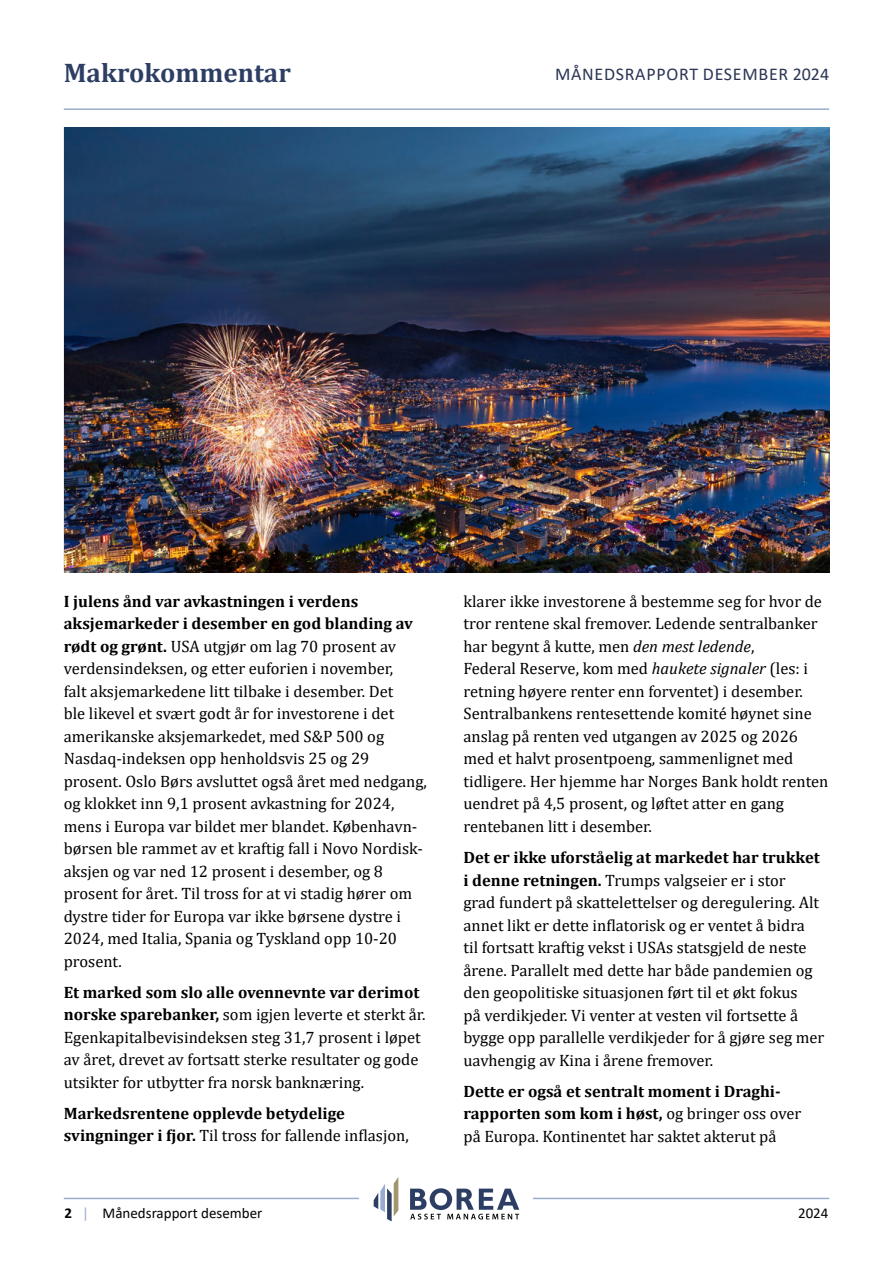
<style>
.page{position:relative;width:893px;height:1263px;background:#fff}
.page>*{position:absolute;margin:0;border:0;box-sizing:border-box;transform-origin:0 0}
.t1{font:700 27px "Cambria";color:#2d3e64}
.t2{font:18px "Calibri";letter-spacing:.04em;color:#2b3655}
.t3{font:16.5px/22.5px "Cambria";color:#000}
.t4{font:700 16.5px/22.5px "Cambria";color:#000}
.t5{font:15px "Calibri";color:#000}
.s1{font-weight:700}
.s2{font-weight:400}
.s3{font-style:italic}
.s4{color:#99accf}
</style>
<div class="page">
<hr style="left:64px;top:1198px;width:765px;height:1px;background:#99accf">
<div style="left:360px;top:1165px;width:173px;height:68px;background:#fff"></div>
<svg style="left:374px;top:1177px;width:24px;height:44px"></svg>
<svg style="left:410px;top:1188px;width:109px;height:31px"></svg>
<hr style="left:64px;top:108px;width:765px;height:2px;background:#99accf">
<img style="left:65px;top:128px;width:764px;height:444px">
<h1 class="t1" style="left:64px;top:57px;width:229px">Makrokommentar</h1>
<p class="t2" style="left:555px;top:64px;width:276px">MÅNEDSRAPPORT DESEMBER 2024</p>
<p class="t3" style="left:64px;top:591px;width:365px"><span class="s1">I julens ånd var avkastningen i verdens aksjemarkeder i desember en god blanding av rødt og grønt.</span> USA utgjør om lag 70 prosent av verdensindeksen, og etter euforien i november,<br>falt aksjemarkedene litt tilbake i desember. Det<br>ble likevel et svært godt år for investorene i det amerikanske aksjemarkedet, med S&amp;P 500 og Nasdaq-indeksen opp henholdsvis 25 og 29 prosent. Oslo Børs avsluttet også året med nedgang, og klokket inn 9,1 prosent avkastning for 2024, mens i Europa var bildet mer blandet. København&shy;børsen ble rammet av et kraftig fall i Novo Nordisk&shy;aksjen og var ned 12 prosent i desember, og 8 prosent for året. Til tross for at vi stadig hører om dystre tider for Europa var ikke børsene dystre i 2024, med Italia, Spania og Tyskland opp 10-20 prosent.</p>
<p class="t3" style="left:64px;top:982px;width:363px"><span class="s1">Et marked som slo alle ovennevnte var derimot norske sparebanker,</span> som igjen leverte et sterkt år.<br>Egenkapitalbevisindeksen steg 31,7 prosent i løpet av året, drevet av fortsatt sterke resultater og gode utsikter for utbytter fra norsk banknæring.</p>
<p class="t4" style="left:64px;top:1103px;width:346px">Markedsrentene opplevde betydelige svingninger i fjor. <span class="s2">Til tross for fallende inflasjon,</span></p>
<p class="t3" style="left:463px;top:591px;width:366px">klarer ikke investorene å bestemme seg for hvor de tror rentene skal fremover. Ledende sentralbanker har begynt å kutte, men <span class="s3">den mest ledende</span>,<br>Federal Reserve, kom med <span class="s3">haukete signaler</span> (les: i retning høyere renter enn forventet) i desember.<br>Sentralbankens rentesettende komité høynet sine anslag på renten ved utgangen av 2025 og 2026 med et halvt prosentpoeng, sammenlignet med tidligere. Her hjemme har Norges Bank holdt renten uendret på 4,5 prosent, og løftet atter en gang rentebanen litt i desember.</p>
<p class="t3" style="left:463px;top:848px;width:362px"><span class="s1">Det er ikke uforståelig at markedet har trukket i denne retningen.</span> Trumps valgseier er i stor<br>grad fundert på skattelettelser og deregulering. Alt annet likt er dette inflatorisk og er ventet å bidra<br>til fortsatt kraftig vekst i USAs statsgjeld de neste årene. Parallelt med dette har både pandemien og den geopolitiske situasjonen ført til et økt fokus<br>på verdikjeder. Vi venter at vesten vil fortsette å bygge opp parallelle verdikjeder for å gjøre seg mer uavhengig av Kina i årene fremover.</p>
<p class="t4" style="left:463px;top:1079px;width:339px">Dette er også et sentralt moment i Draghi&shy;rapporten som kom i høst, <span class="s2">og bringer oss over på Europa. Kontinentet har saktet akterut på</span></p>
<p class="t5" style="left:64px;top:1205px;width:200px"><span class="s1">2</span> <span class="s4">|</span> Månedsrapport desember</p>
<p class="t5" style="left:798px;top:1205px;width:32px">2024</p>
</div>
